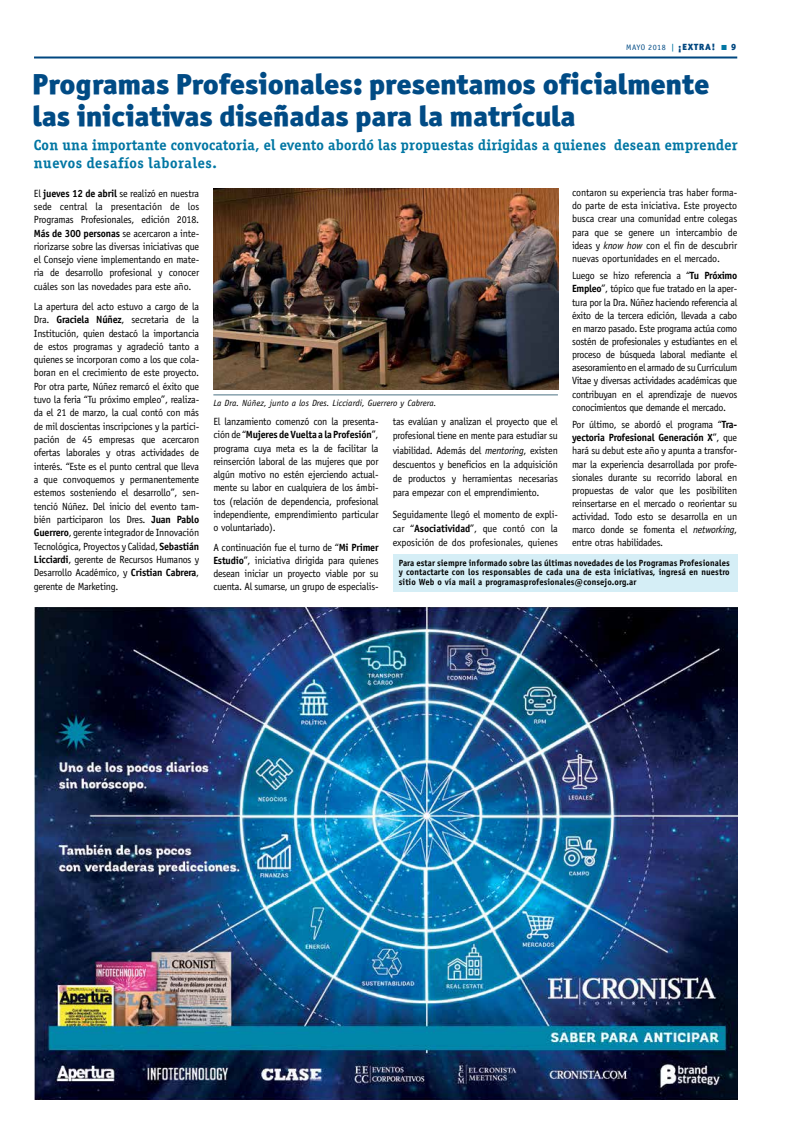
<style>
.page{position:relative;width:794px;height:1134px;background:#fff}
.page>*{position:absolute;margin:0;border:0;box-sizing:border-box;transform-origin:0 0}
.t1{font:29px/32px "Officina San Blk OSITCTT Black";letter-spacing:-.005em;color:#004b85}
.t2{font:700 15px/18px "Officina Serif";letter-spacing:.02em;color:#0076a3}
.t3{font:10.4px/13.2px "Officina Sans";letter-spacing:-.02em;color:#000;text-align:justify;scale:.96 1}
.t4{font:700 9px/9.5px "Officina Sans";letter-spacing:.01em;color:#000;text-align:justify;scale:.96 1}
.t5{font:italic 9px "Officina Sans";letter-spacing:.005em;color:#000}
.t6{font:900 9px "Officina San ITC";color:#004780}
.t7{font:8px "Officina San ITC";letter-spacing:.06em;color:#004b85}
.s1{font-size:9px;color:#0076a3}
.s2{font-weight:900;font-size:9px;color:#004780}
.s3{font-weight:700}
.s4{font-style:italic}
</style>
<div class="page">
<hr style="left:34px;top:57px;width:703px;height:2px;background:#004780">
<hr style="left:213px;top:395px;width:345px;height:1px;background:#4b7284">
<img style="left:214px;top:188px;width:344px;height:202px">
<img style="left:34px;top:608px;width:704px;height:492px">
<div style="left:393px;top:554px;width:344px;height:38px;background:#d5eef6"></div>
<p class="t7" style="left:626px;top:43px;width:90px">mAYO 2018 <span class="s1">|</span> <span class="s2">¡EXTRA!</span></p>
<p class="t6" style="left:731px;top:41px;width:7px">9</p>
<h1 class="t1" style="left:33px;top:68px;width:678px">Programas Profesionales: presentamos oficialmente las iniciativas diseñadas para la matrícula</h1>
<h2 class="t2" style="left:34px;top:136px;width:705px">Con una importante convocatoria, el evento abordó las propuestas dirigidas a quienes desean emprender nuevos desafíos laborales.</h2>
<p class="t3" style="left:34px;top:186px;width:174px">El <span class="s3">jueves 12 de abril</span> se realizó en nuestra sede central la presentación de los Programas Profesionales, edición 2018.<br><span class="s3">Más de 300 personas</span> se acercaron a inte&shy;riorizarse sobre las diversas iniciativas que el Consejo viene implementando en mate&shy;ria de desarrollo profesional y conocer cuáles son las novedades para este año.</p>
<p class="t3" style="left:34px;top:300px;width:174px">La apertura del acto estuvo a cargo de la Dra. <span class="s3">Graciela Núñez</span>, secretaria de la Institución, quien destacó la importancia de estos programas y agradeció tanto a quienes se incorporan como a los que cola&shy;boran en el crecimiento de este proyecto.<br>Por otra parte, Núñez remarcó el éxito que tuvo la feria “Tu próximo empleo”, realiza&shy;da el 21 de marzo, la cual contó con más de mil doscientas inscripciones y la partici&shy;pación de 45 empresas que acercaron ofertas laborales y otras actividades de interés. “Este es el punto central que lleva a que convoquemos y permanentemente estemos sosteniendo el desarrollo”, sen&shy;tenció Núñez. Del inicio del evento tam&shy;bién participaron los Dres. <span class="s3">Juan Pablo Guerrero</span>, gerente integrador de Innovación Tecnológica, Proyectos y Calidad, <span class="s3">Sebastián Licciardi</span>, gerente de Recursos Humanos y Desarrollo Académico, y <span class="s3">Cristian Cabrera</span>, gerente de Marketing.</p>
<p class="t3" style="left:572px;top:186px;width:174px">contaron su experiencia tras haber forma&shy;do parte de esta iniciativa. Este proyecto busca crear una comunidad entre colegas para que se genere un intercambio de ideas y <span class="s4">know how</span> con el fin de descubrir nuevas oportunidades en el mercado.</p>
<p class="t3" style="left:572px;top:269px;width:174px">Luego se hizo referencia a “<span class="s3">Tu Próximo Empleo</span>”, tópico que fue tratado en la aper&shy;tura por la Dra. Núñez haciendo referencia al éxito de la tercera edición, llevada a cabo en marzo pasado. Este programa actúa como sostén de profesionales y estudiantes en el proceso de búsqueda laboral mediante el asesoramiento en el armado de su Currículum Vitae y diversas actividades académicas que contribuyan en el aprendizaje de nuevos conocimientos que demande el mercado.</p>
<p class="t3" style="left:572px;top:418px;width:174px">Por último, se abordó el programa “<span class="s3">Tra&shy;yectoria Profesional Generación X</span>”, que hará su debut este año y apunta a transfor&shy;mar la experiencia desarrollada por profe&shy;sionales durante su recorrido laboral en propuestas de valor que les posibiliten reinsertarse en el mercado o reorientar su actividad. Todo esto se desarrolla en un marco donde se fomenta el <span class="s4">networking</span>, entre otras habilidades.</p>
<p class="t5" style="left:213px;top:398px;width:225px">La Dra. Núñez, junto a los Dres. Licciardi, Guerrero y Cabrera.</p>
<p class="t3" style="left:213px;top:415px;width:174px">El lanzamiento comenzó con la presenta&shy;ción de “<span class="s3">Mujeres de Vuelta a la Profesión</span>”, programa cuya meta es la de facilitar la reinserción laboral de las mujeres que por algún motivo no estén ejerciendo actual&shy;mente su labor en cualquiera de los ámbi&shy;tos (relación de dependencia, profesional independiente, emprendimiento particular o voluntariado).</p>
<p class="t3" style="left:213px;top:541px;width:174px">A continuación fue el turno de “<span class="s3">Mi Primer Estudio</span>”, iniciativa dirigida para quienes desean iniciar un proyecto viable por su cuenta. Al sumarse, un grupo de especialis-</p>
<p class="t3" style="left:393px;top:415px;width:174px;line-height:14.2px">tas evalúan y analizan el proyecto que el profesional tiene en mente para estudiar su viabilidad. Además del <span class="s4">mentoring</span>, existen descuentos y beneficios en la adquisición de productos y herramientas necesarias para empezar con el emprendimiento.</p>
<p class="t3" style="left:393px;top:507px;width:174px;line-height:14.2px">Seguidamente llegó el momento de expli&shy;car “<span class="s3">Asociatividad</span>”, que contó con la exposición de dos profesionales, quienes</p>
<p class="t4" style="left:399px;top:558px;width:346px">Para estar siempre informado sobre las últimas novedades de los Programas Profesionales y contactarte con los responsables de cada una de esta iniciativas, ingresá en nuestro sitio Web o vía mail a programasprofesionales@consejo.org.ar</p>
</div>
